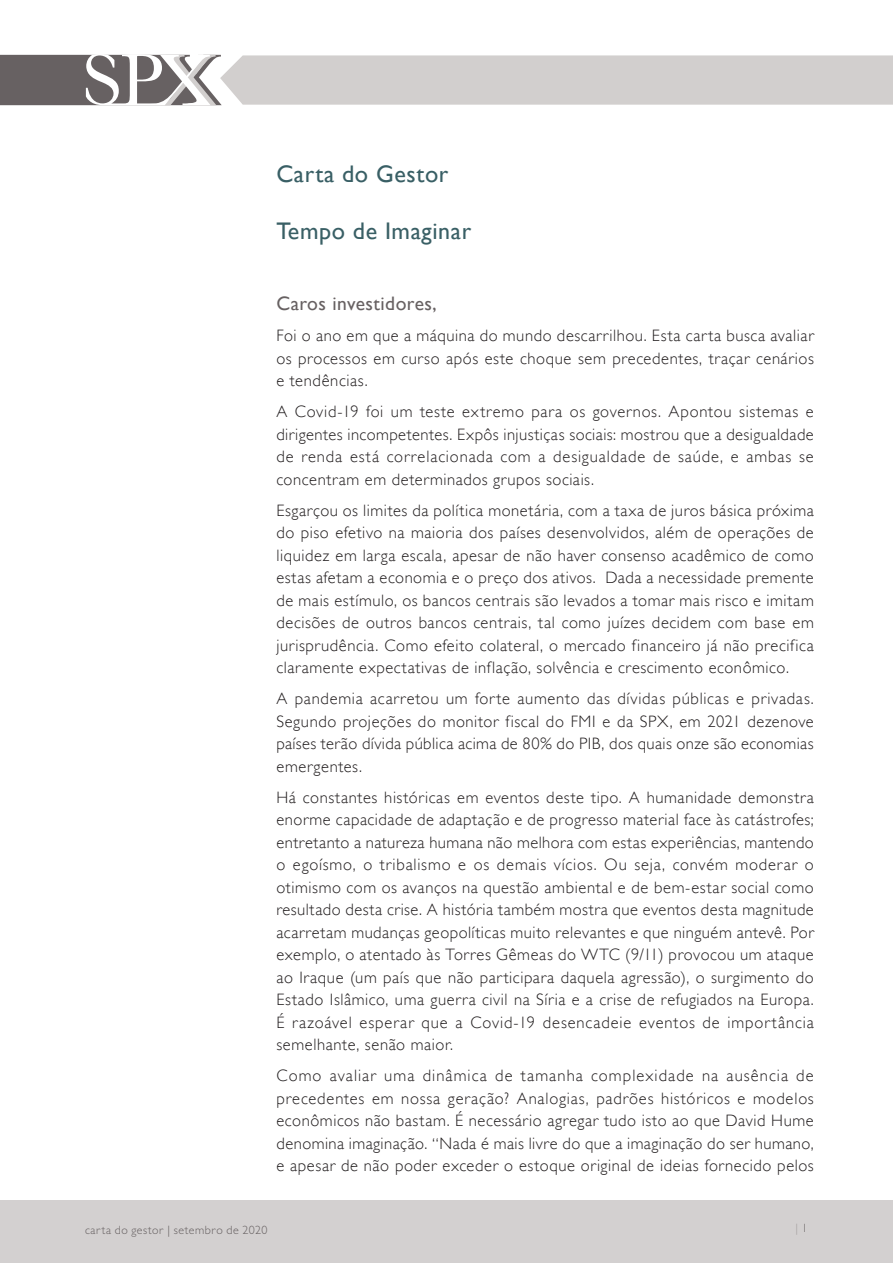
<style>
.page{position:relative;width:893px;height:1263px;background:#fff}
.page>*{position:absolute;margin:0;border:0;box-sizing:border-box;transform-origin:0 0}
.titulo{font:24px "Gill Sans";letter-spacing:.025em;color:#395f65}
.titulo-2{font:19.5px "Gill Sans";letter-spacing:.025em;color:#676162}
.texto{font:300 16.5px/22.5px "Gill Sans";letter-spacing:.04em;color:#231f20;text-align:justify}
.t1{font:300 12px "Gill Sans MT Pro";letter-spacing:.045em;color:#676162}
.texto-2{font:300 12px "Gill Sans MT Pro";color:#a59fa0}
.s1{color:#676162}
</style>
<div class="page">
<div style="left:0;top:1200px;width:893px;height:63px;background:#d3d0d0"></div>
<svg style="left:0;top:54px;width:893px;height:51px;background:#c3c0bf"></svg>
<p class="titulo" style="left:276px;top:160px;width:173px">Carta do Gestor</p>
<p class="titulo" style="left:276px;top:217px;width:196px">Tempo de Imaginar</p>
<p class="titulo-2" style="left:276px;top:292px;width:162px">Caros investidores,</p>
<p class="texto" style="left:276px;top:324px;width:539px">Foi o ano em que a máquina do mundo descarrilhou. Esta carta busca avaliar os processos em curso após este choque sem precedentes, traçar cenários e tendências.</p>
<p class="texto" style="left:276px;top:400px;width:539px">A Covid-19 foi um teste extremo para os governos. Apontou sistemas e dirigentes incompetentes. Expôs injustiças sociais: mostrou que a desigualdade de renda está correlacionada com a desigualdade de saúde, e ambas se concentram em determinados grupos sociais.</p>
<p class="texto" style="left:276px;top:499px;width:539px">Esgarçou os limites da política monetária, com a taxa de juros básica próxima do piso efetivo na maioria dos países desenvolvidos, além de operações de liquidez em larga escala, apesar de não haver consenso acadêmico de como estas afetam a economia e o preço dos ativos. Dada a necessidade premente de mais estímulo, os bancos centrais são levados a tomar mais risco e imitam decisões de outros bancos centrais, tal como juízes decidem com base em jurisprudência. Como efeito colateral, o mercado financeiro já não precifica claramente expectativas de inflação, solvência e crescimento econômico.</p>
<p class="texto" style="left:276px;top:687px;width:539px">A pandemia acarretou um forte aumento das dívidas públicas e privadas.<br>Segundo projeções do monitor fiscal do FMI e da SPX, em 2021 dezenove países terão dívida pública acima de 80% do PIB, dos quais onze são economias emergentes.</p>
<p class="texto" style="left:276px;top:786px;width:539px">Há constantes históricas em eventos deste tipo. A humanidade demonstra enorme capacidade de adaptação e de progresso material face às catástrofes; entretanto a natureza humana não melhora com estas experiências, mantendo o egoísmo, o tribalismo e os demais vícios. Ou seja, convém moderar o otimismo com os avanços na questão ambiental e de bem-estar social como resultado desta crise. A história também mostra que eventos desta magnitude acarretam mudanças geopolíticas muito relevantes e que ninguém antevê. Por exemplo, o atentado às Torres Gêmeas do WTC (9/11) provocou um ataque ao Iraque (um país que não participara daquela agressão), o surgimento do Estado Islâmico, uma guerra civil na Síria e a crise de refugiados na Europa.<br>É razoável esperar que a Covid-19 desencadeie eventos de importância semelhante, senão maior.</p>
<p class="texto" style="left:276px;top:1064px;width:539px">Como avaliar uma dinâmica de tamanha complexidade na ausência de precedentes em nossa geração? Analogias, padrões históricos e modelos econômicos não bastam. É necessário agregar tudo isto ao que David Hume denomina imaginação. “Nada é mais livre do que a imaginação do ser humano, e apesar de não poder exceder o estoque original de ideias fornecido pelos</p>
<p class="t1" style="left:85px;top:1222px;width:184px">carta do gestor | setembro de 2020</p>
<p class="texto-2" style="left:796px;top:1221px;width:14px">| <span class="s1">1</span></p>
</div>
